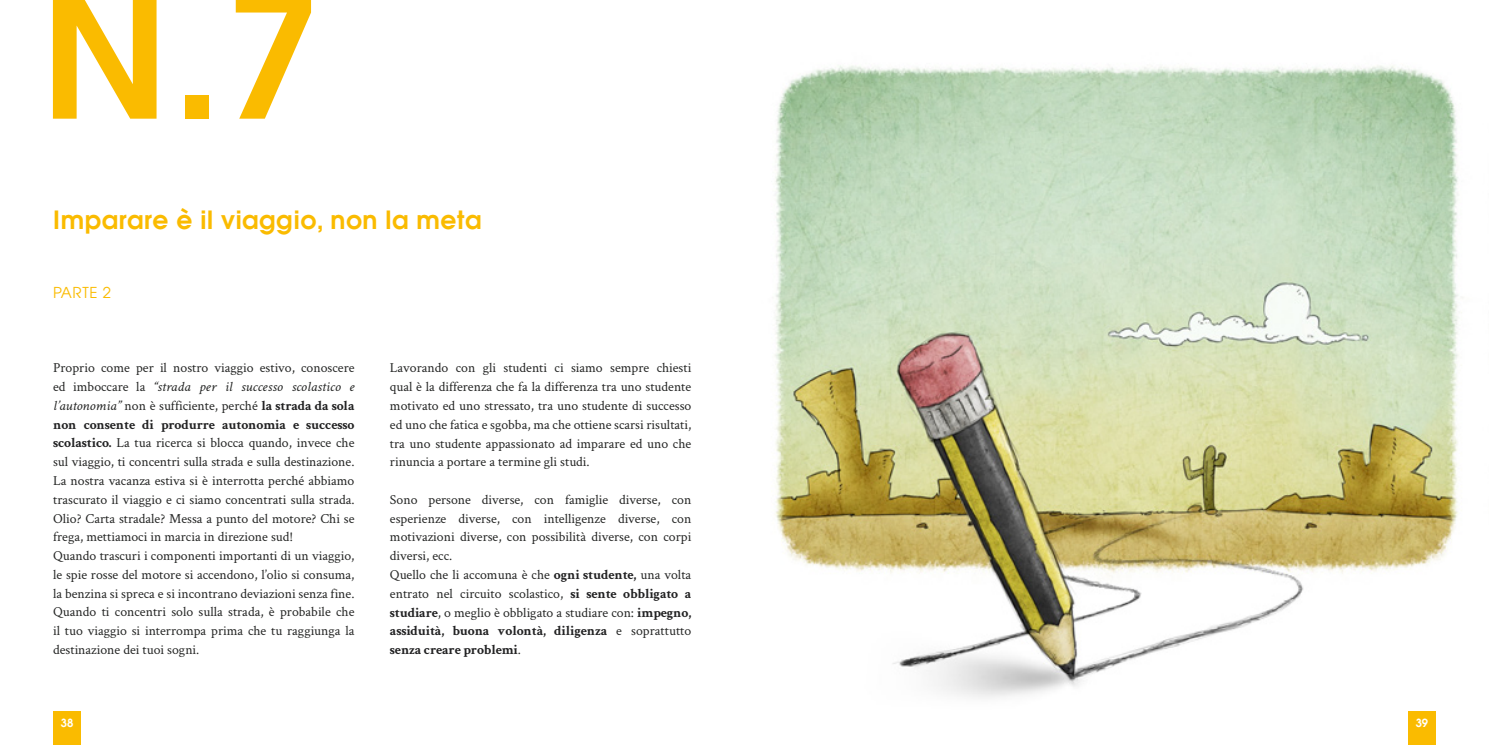
<style>
.page{position:relative;width:1489px;height:745px;background:#fff}
.page>*{position:absolute;margin:0;border:0;box-sizing:border-box;transform-origin:0 0}
.t1{font:600 172.88px "Avant Garde";color:#fabb00}
.t2{font:600 25px "Avant Garde";letter-spacing:.02em;color:#fabb00}
.t3{font:15px "Avant Garde";letter-spacing:.04em;color:#fabb00}
.t4{font:13.75px/18.8px "Crimson Text";color:#242524}
.t5{font:600 11.25px "Avant Garde";color:#fff}
.s1{font-style:italic}
.s2{font-weight:700;color:#222223}
</style>
<div class="page">
<div style="left:1407px;top:710px;width:28px;height:34px;background:#fabb00"></div>
<div style="left:53px;top:710px;width:28px;height:34px;background:#fabb00"></div>
<img style="left:774px;top:65px;width:689px;height:657px">
<h1 class="t1" style="left:41px;top:-59px;width:282px">N.7</h1>
<h2 class="t2" style="left:53px;top:203px;width:430px">Imparare è il viaggio, non la meta</h2>
<p class="t3" style="left:53px;top:283px;width:59px">PARTE 2</p>
<p class="t4" style="left:53px;top:358px;width:303px">Proprio come per il nostro viaggio estivo, conoscere ed imboccare la <span class="s1">“strada per il successo scolastico e l’autonomia”</span> non è sufficiente, perché <span class="s2">la strada da sola non consente di produrre autonomia e successo scolastico.</span> La tua ricerca si blocca quando, invece che sul viaggio, ti concentri sulla strada e sulla destinazione.<br>La nostra vacanza estiva si è interrotta perché abbiamo trascurato il viaggio e ci siamo concentrati sulla strada.<br>Olio? Carta stradale? Messa a punto del motore? Chi se frega, mettiamoci in marcia in direzione sud!<br>Quando trascuri i componenti importanti di un viaggio, le spie rosse del motore si accendono, l’olio si consuma, la benzina si spreca e si incontrano deviazioni senza fine.<br>Quando ti concentri solo sulla strada, è probabile che il tuo viaggio si interrompa prima che tu raggiunga la destinazione dei tuoi sogni.</p>
<p class="t4" style="left:390px;top:358px;width:303px;text-align:justify">Lavorando con gli studenti ci siamo sempre chiesti qual è la differenza che fa la differenza tra uno studente motivato ed uno stressato, tra uno studente di successo ed uno che fatica e sgobba, ma che ottiene scarsi risultati, tra uno studente appassionato ad imparare ed uno che rinuncia a portare a termine gli studi.</p>
<p class="t4" style="left:390px;top:489px;width:303px">Sono persone diverse, con famiglie diverse, con esperienze diverse, con intelligenze diverse, con motivazioni diverse, con possibilità diverse, con corpi diversi, ecc.<br>Quello che li accomuna è che <span class="s2">ogni studente,</span> una volta entrato nel circuito scolastico, <span class="s2">si sente obbligato a studiare</span>, o meglio è obbligato a studiare con: <span class="s2">impegno, assiduità, buona volontà, diligenza</span> e soprattutto <span class="s2">senza creare problemi</span>.</p>
<p class="t5" style="left:61px;top:715px;width:14px">38</p>
<p class="t5" style="left:1415px;top:715px;width:14px">39</p>
</div>
